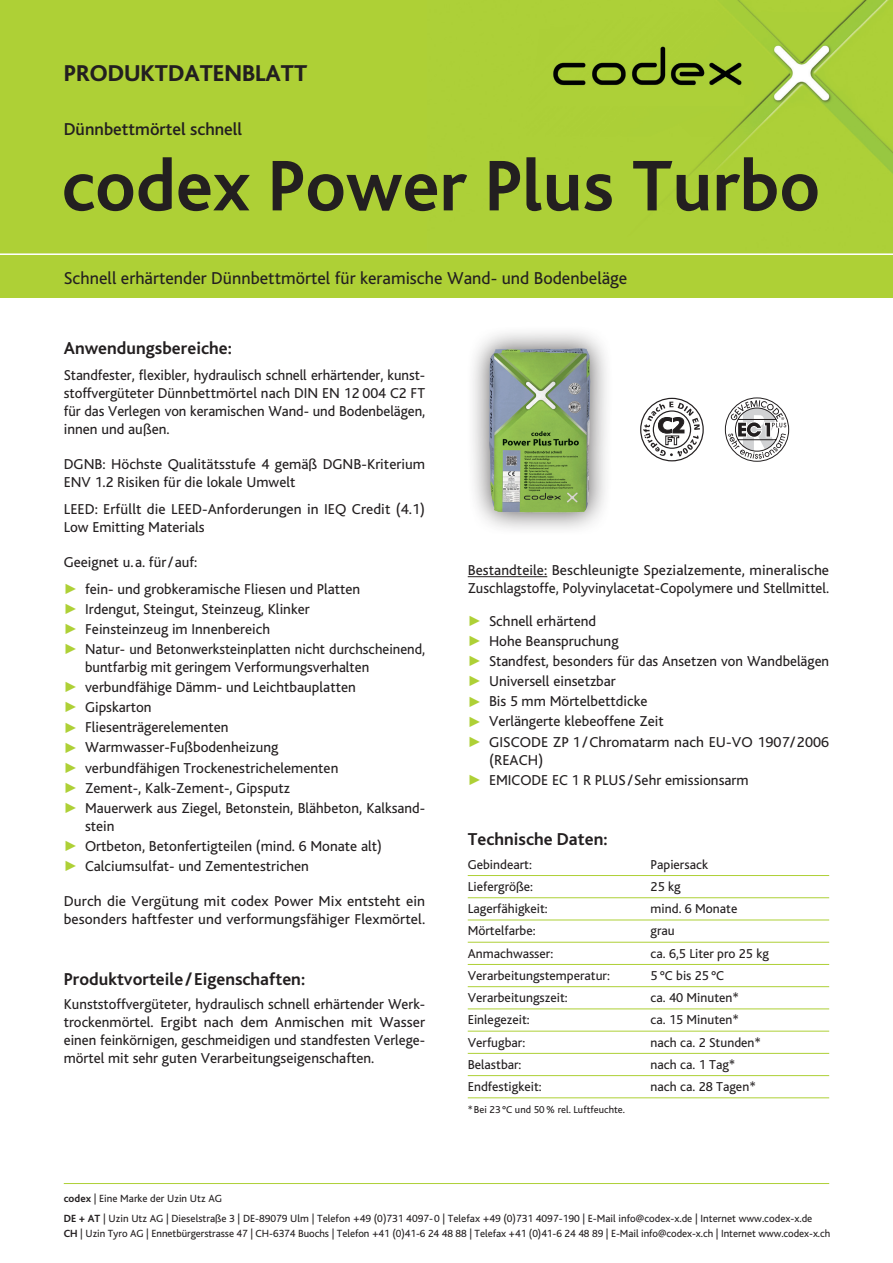
<style>
.page{position:relative;width:893px;height:1263px;background:#fff}
.page>*{position:absolute;margin:0;border:0;box-sizing:border-box;transform-origin:0 0}
.t1{font:700 75px "Bliss";color:#231f20}
.t2{font:800 24px "Bliss";color:#231f20}
.t3{font:700 18px "Bliss";color:#231f20}
.t4{font:18px "Bliss";color:#231f20}
.t5{font:500 18px "Bliss";color:#231f20}
.t6{font:15px/18px "Bliss";color:#231f20}
.t7{font:13.5px "Bliss";color:#231f20}
.t8{font:10.8px/19.6px "Bliss";color:#231f20}
.t9{font:10.5px "Bliss";color:#231f20}
.s1{color:#aed036}
.s2{font-weight:700}
</style>
<div class="page">
<div style="left:0;top:0;width:893px;height:255px;background:#aed036"></div>
<img style="left:553px;top:0;width:340px;height:177px">
<hr style="left:0;top:253px;width:893px;height:2px;background:#fff">
<hr style="left:64px;top:1183px;width:765px;height:1px;background:#aed036">
<div style="left:0;top:255px;width:893px;height:43px;background:#aed036"></div>
<hr style="left:468px;top:576px;width:79px;height:1px;background:#231f20">
<hr style="left:468px;top:875px;width:361px;height:1px;background:#aed036">
<hr style="left:468px;top:897px;width:361px;height:1px;background:#aed036">
<hr style="left:468px;top:919px;width:361px;height:1px;background:#aed036">
<hr style="left:468px;top:942px;width:361px;height:1px;background:#aed036">
<hr style="left:468px;top:964px;width:361px;height:1px;background:#aed036">
<hr style="left:468px;top:986px;width:361px;height:1px;background:#aed036">
<hr style="left:468px;top:1008px;width:361px;height:1px;background:#aed036">
<hr style="left:468px;top:1031px;width:361px;height:1px;background:#aed036">
<hr style="left:468px;top:1053px;width:361px;height:1px;background:#aed036">
<hr style="left:468px;top:1075px;width:361px;height:1px;background:#aed036">
<hr style="left:468px;top:1097px;width:361px;height:1px;background:#aed036">
<svg style="left:725px;top:398px;width:64px;height:64px"></svg>
<div style="left:465px;top:325px;width:149px;height:211px;background:#231f20;opacity:.75"></div>
<img style="left:489px;top:348px;width:101px;height:164px">
<svg style="left:640px;top:397px;width:64px;height:65px"></svg>
<h2 class="t2" style="left:64px;top:61px;width:245px">PRODUKTDATENBLATT</h2>
<p class="t5" style="left:64px;top:119px;width:180px">Dünnbettmörtel schnell</p>
<h1 class="t1" style="left:62px;top:147px;width:760px">codex Power Plus Turbo</h1>
<p class="t4" style="left:64px;top:268px;width:565px">Schnell erhärtender Dünnbettmörtel für keramische Wand- und Bodenbeläge</p>
<p class="t3" style="left:64px;top:339px;width:170px">Anwendungsbereiche:</p>
<p class="t6" style="left:64px;top:367px;width:363px;text-align:justify">Standfester, flexibler, hydraulisch schnell erhärtender, kunst&shy;stoffvergüteter Dünnbettmörtel nach DIN EN 12 004 C2 FT für das Verlegen von keramischen Wand- und Bodenbelägen, innen und außen.</p>
<p class="t6" style="left:64px;top:456px;width:363px">DGNB: Höchste Qualitätsstufe 4 gemäß DGNB-Kriterium<br>ENV 1.2 Risiken für die lokale Umwelt</p>
<p class="t6" style="left:64px;top:500px;width:363px">LEED: Erfüllt die LEED-Anforderungen in IEQ Credit (4.1)<br>Low Emitting Materials</p>
<p class="t6" style="left:64px;top:553px;width:135px">Geeignet u.a. für/auf:</p>
<p class="t6" style="left:64px;top:580px;width:298px"><span class="s1">✓</span> fein- und grobkeramische Fliesen und Platten</p>
<p class="t6" style="left:64px;top:600px;width:247px"><span class="s1">✓</span> Irdengut, Steingut, Steinzeug, Klinker</p>
<p class="t6" style="left:64px;top:620px;width:208px"><span class="s1">✓</span> Feinsteinzeug im Innenbereich</p>
<p class="t6" style="left:85px;top:640px;width:342px;text-indent:-21px"><span class="s1">✓</span> Natur- und Betonwerksteinplatten nicht durchscheinend, buntfarbig mit geringem Verformungsverhalten</p>
<p class="t6" style="left:64px;top:678px;width:294px"><span class="s1">✓</span> verbundfähige Dämm- und Leichtbauplatten</p>
<p class="t6" style="left:64px;top:698px;width:89px"><span class="s1">✓</span> Gipskarton</p>
<p class="t6" style="left:64px;top:719px;width:166px"><span class="s1">✓</span> Fliesenträgerelementen</p>
<p class="t6" style="left:64px;top:739px;width:216px"><span class="s1">✓</span> Warmwasser-Fußbodenheizung</p>
<p class="t6" style="left:64px;top:759px;width:276px"><span class="s1">✓</span> verbundfähigen Trockenestrichelementen</p>
<p class="t6" style="left:64px;top:779px;width:228px"><span class="s1">✓</span> Zement-, Kalk-Zement-, Gipsputz</p>
<p class="t6" style="left:85px;top:799px;width:342px;text-indent:-21px"><span class="s1">✓</span> Mauerwerk aus Ziegel, Betonstein, Blähbeton, Kalksand&shy;stein</p>
<p class="t6" style="left:64px;top:837px;width:320px"><span class="s1">✓</span> Ortbeton, Betonfertigteilen (mind. 6 Monate alt)</p>
<p class="t6" style="left:64px;top:857px;width:247px"><span class="s1">✓</span> Calciumsulfat- und Zementestrichen</p>
<p class="t6" style="left:64px;top:892px;width:363px">Durch die Vergütung mit codex Power Mix entsteht ein besonders haftfester und verformungsfähiger Flexmörtel.</p>
<p class="t3" style="left:64px;top:969px;width:243px">Produktvorteile/Eigenschaften:</p>
<p class="t6" style="left:64px;top:995px;width:363px;text-align:justify">Kunststoffvergüteter, hydraulisch schnell erhärtender Werk&shy;trockenmörtel. Ergibt nach dem Anmischen mit Wasser einen feinkörnigen, geschmeidigen und standfesten Verlege&shy;mörtel mit sehr guten Verarbeitungseigenschaften.</p>
<p class="t6" style="left:468px;top:561px;width:363px">Bestandteile: Beschleunigte Spezialzemente, mineralische<br>Zuschlagstoffe, Polyvinylacetat-Copolymere und Stellmittel.</p>
<p class="t6" style="left:468px;top:612px;width:130px"><span class="s1">✓</span> Schnell erhärtend</p>
<p class="t6" style="left:468px;top:632px;width:152px"><span class="s1">✓</span> Hohe Beanspruchung</p>
<p class="t6" style="left:468px;top:652px;width:363px"><span class="s1">✓</span> Standfest, besonders für das Ansetzen von Wandbelägen</p>
<p class="t6" style="left:468px;top:672px;width:150px"><span class="s1">✓</span> Universell einsetzbar</p>
<p class="t6" style="left:468px;top:693px;width:181px"><span class="s1">✓</span> Bis 5 mm Mörtelbettdicke</p>
<p class="t6" style="left:468px;top:713px;width:197px"><span class="s1">✓</span> Verlängerte klebeoffene Zeit</p>
<p class="t6" style="left:489px;top:733px;width:342px;text-indent:-21px"><span class="s1">✓</span> GISCODE ZP 1/Chromatarm nach EU-VO 1907/2006 (REACH)</p>
<p class="t6" style="left:468px;top:771px;width:282px"><span class="s1">✓</span> EMICODE EC 1 R PLUS/Sehr emissionsarm</p>
<p class="t3" style="left:468px;top:830px;width:141px">Technische Daten:</p>
<p class="t7" style="left:468px;top:857px;width:66px">Gebindeart:</p>
<p class="t7" style="left:651px;top:857px;width:59px">Papiersack</p>
<p class="t7" style="left:468px;top:879px;width:67px">Liefergröße:</p>
<p class="t7" style="left:651px;top:879px;width:31px">25 kg</p>
<p class="t7" style="left:468px;top:902px;width:82px">Lagerfähigkeit:</p>
<p class="t7" style="left:651px;top:902px;width:88px">mind. 6 Monate</p>
<p class="t7" style="left:468px;top:924px;width:69px">Mörtelfarbe:</p>
<p class="t7" style="left:651px;top:924px;width:26px">grau</p>
<p class="t7" style="left:468px;top:946px;width:87px">Anmachwasser:</p>
<p class="t7" style="left:651px;top:946px;width:120px">ca. 6,5 Liter pro 25 kg</p>
<p class="t7" style="left:468px;top:968px;width:144px">Verarbeitungstemperatur:</p>
<p class="t7" style="left:651px;top:968px;width:75px">5 °C bis 25 °C</p>
<p class="t7" style="left:468px;top:991px;width:101px">Verarbeitungszeit:</p>
<p class="t7" style="left:651px;top:991px;width:90px">ca. 40 Minuten*</p>
<p class="t7" style="left:468px;top:1013px;width:64px">Einlegezeit:</p>
<p class="t7" style="left:651px;top:1013px;width:90px">ca. 15 Minuten*</p>
<p class="t7" style="left:468px;top:1035px;width:59px">Verfugbar:</p>
<p class="t7" style="left:651px;top:1035px;width:112px">nach ca. 2 Stunden*</p>
<p class="t7" style="left:468px;top:1057px;width:55px">Belastbar:</p>
<p class="t7" style="left:651px;top:1057px;width:86px">nach ca. 1 Tag*</p>
<p class="t7" style="left:468px;top:1079px;width:75px">Endfestigkeit:</p>
<p class="t7" style="left:651px;top:1079px;width:107px">nach ca. 28 Tagen*</p>
<p class="t9" style="left:468px;top:1103px;width:159px">*Bei 23 °C und 50 % rel. Luftfeuchte.</p>
<p class="t8" style="left:64px;top:1189px;width:750px"><span class="s2">codex</span> | Eine Marke der Uzin Utz AG<br><span class="s2">DE + AT</span> | Uzin Utz AG | Dieselstraße 3 | DE-89079 Ulm | Telefon +49 (0)731 4097-0 | Telefax +49 (0)731 4097-190 | E-Mail info@codex-x.de | Internet www.codex-x.de</p>
<p class="t8" style="left:64px;top:1224px;width:768px"><span class="s2">CH</span> | Uzin Tyro AG | Ennetbürgerstrasse 47 | CH-6374 Buochs | Telefon +41 (0)41-6 24 48 88 | Telefax +41 (0)41-6 24 48 89 | E-Mail info@codex-x.ch | Internet www.codex-x.ch</p>
</div>
